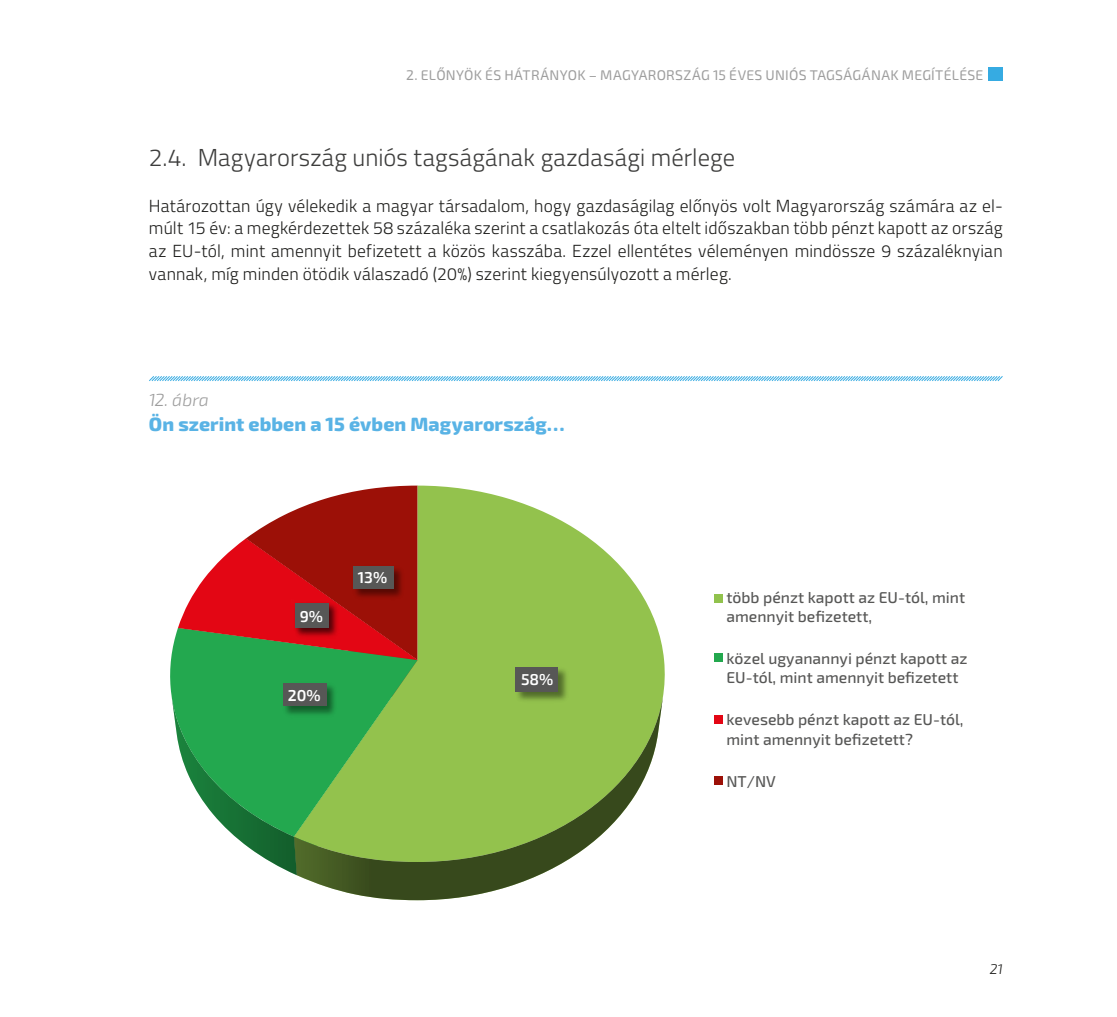
<style>
.page{position:relative;width:1117px;height:1017px;background:#fff}
.page>*{position:absolute;margin:0;border:0;box-sizing:border-box;transform-origin:0 0}
.t1{font:300 24.5px "Titillium Web";letter-spacing:.01em;color:#3d3d3c}
.ÁBRA_és_TÁBLAcímek{font:800 19.25px "Exo 2";letter-spacing:.005em;color:#59b3e5}
.FŐSZÖVEG{font:300 17.5px/22.8px "Titillium Web";letter-spacing:.01em;color:#1d1d1b;text-align:justify}
.t2{font:italic 300 17.5px "Exo 2";letter-spacing:-.005em;color:#9d9d9d}
.t3{font:500 15.75px/19.2px "Exo 2";color:#575756}
.t4{font:600 15.75px "Exo 2";color:#fff}
.t5{font:14px "Exo 2";letter-spacing:.02em;color:#9d9d9d}
.t6{font:italic 300 14px "Exo 2";color:#1d1d1b}
</style>
<div class="page">
<svg style="left:149px;top:376px;width:854px;height:5px;background:#9cd5f0"></svg>
<svg style="left:171px;top:510px;width:123px;height:183px"></svg>
<svg style="left:294px;top:486px;width:371px;height:210px;fill:#93c24d"></svg>
<svg style="left:171px;top:693px;width:492px;height:207px"></svg>
<img style="left:513px;top:665px;width:58px;height:40px">
<div style="left:516px;top:667px;width:42px;height:25px;background:#575756"></div>
<img style="left:280px;top:680px;width:60px;height:39px">
<div style="left:283px;top:683px;width:44px;height:23px;background:#575756"></div>
<img style="left:292px;top:599px;width:49px;height:40px">
<img style="left:293px;top:600px;width:48px;height:40px">
<div style="left:295px;top:603px;width:33px;height:24px;background:#575756"></div>
<img style="left:350px;top:563px;width:56px;height:38px">
<div style="left:353px;top:566px;width:40px;height:23px;background:#575756"></div>
<div style="left:713px;top:594px;width:9px;height:9px;background:#91c24d"></div>
<div style="left:713px;top:653px;width:9px;height:9px;background:#23a84e"></div>
<div style="left:713px;top:715px;width:9px;height:8px;background:#e30614"></div>
<div style="left:713px;top:776px;width:9px;height:9px;background:#9c1007"></div>
<div style="left:988px;top:67px;width:14px;height:14px;background:#36abe2"></div>
<p class="t5" style="left:406px;top:65px;width:578px">2. ELŐNYÖK ÉS HÁTRÁNYOK – MAGYARORSZÁG 15 ÉVES UNIÓS TAGSÁGÁNAK MEGÍTÉLÉSE</p>
<p class="t1" style="left:149px;top:140px;width:587px">2.4. Magyarország uniós tagságának gazdasági mérlege</p>
<p class="FŐSZÖVEG" style="left:149px;top:193px;width:855px">Határozottan úgy vélekedik a magyar társadalom, hogy gazdaságilag előnyös volt Magyarország számára az el&shy;múlt 15 év: a megkérdezettek 58 százaléka szerint a csatlakozás óta eltelt időszakban több pénzt kapott az ország az EU-tól, mint amennyit befizetett a közös kasszába. Ezzel ellentétes véleményen mindössze 9 százaléknyian vannak, míg minden ötödik válaszadó (20%) szerint kiegyensúlyozott a mérleg.</p>
<p class="t2" style="left:149px;top:388px;width:61px">12. ábra</p>
<p class="ÁBRA_és_TÁBLAcímek" style="left:149px;top:409px;width:417px">Ön szerint ebben a 15 évben Magyarország…</p>
<p class="t4" style="left:299px;top:605px;width:25px">9%</p>
<p class="t4" style="left:288px;top:684px;width:34px">20%</p>
<p class="t4" style="left:358px;top:566px;width:31px">13%</p>
<p class="t4" style="left:521px;top:668px;width:34px">58%</p>
<p class="t3" style="left:726px;top:587px;width:240px">több pénzt kapott az EU-tól, mint amennyit befizetett,</p>
<p class="t3" style="left:726px;top:648px;width:242px">közel ugyanannyi pénzt kapott az<br>EU-tól, mint amennyit befizetett</p>
<p class="t3" style="left:726px;top:709px;width:238px">kevesebb pénzt kapott az EU-tól, mint amennyit befizetett?</p>
<p class="t3" style="left:726px;top:771px;width:51px">NT/NV</p>
<p class="t6" style="left:989px;top:960px;width:15px">21</p>
</div>
